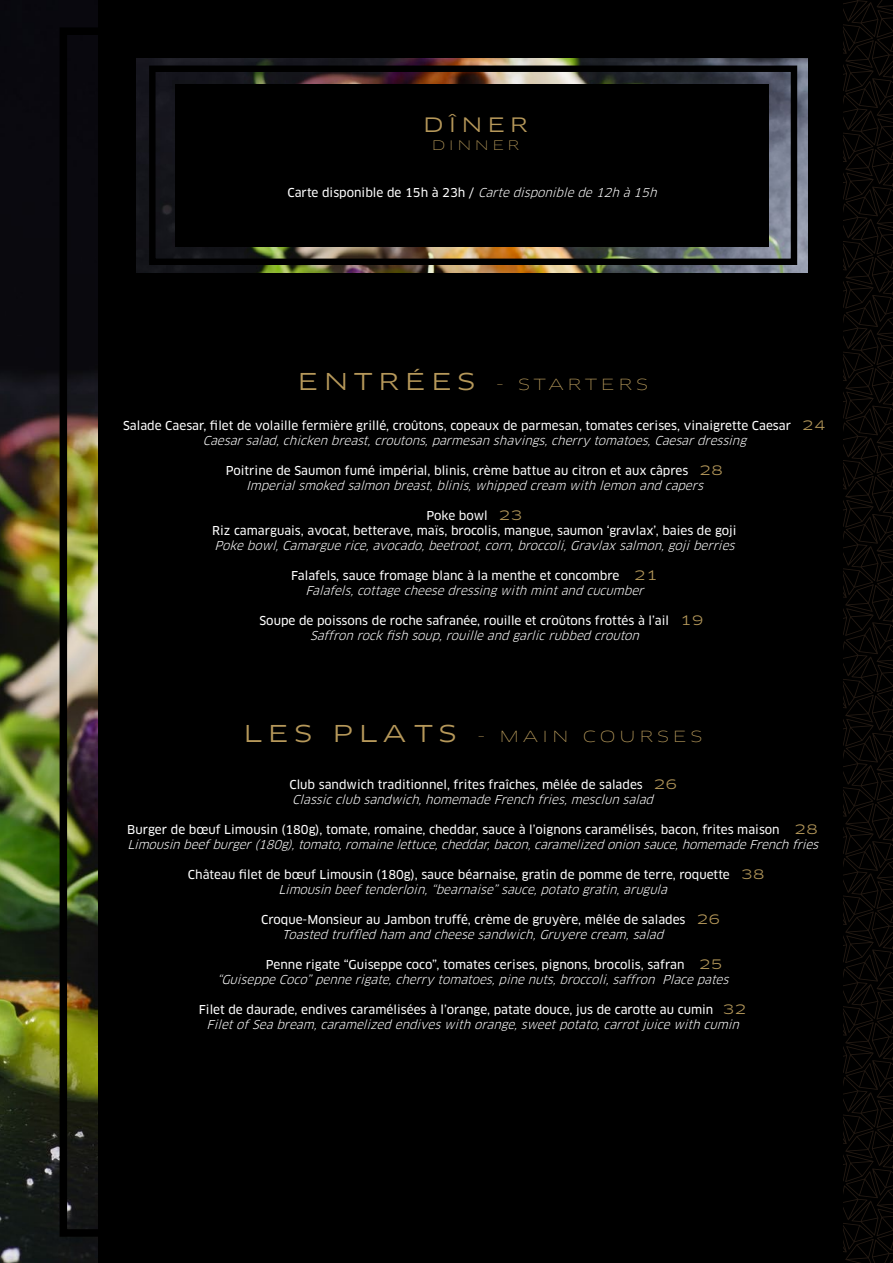
<style>
.page{position:relative;width:893px;height:1263px;background:#000}
.page>*{position:absolute;margin:0;border:0;box-sizing:border-box;transform-origin:0 0}
.t1{font:19.5px "Clan OT Extd";letter-spacing:.22em;color:#b6985a}
.t2{font:100 15px "Clan OT Extd";letter-spacing:.22em;color:#b5985a}
.t3{font:100 12.9px "Clan OT Extd";letter-spacing:.22em;color:#b5985a}
.t4{font:12px/15px "Clan OT News";color:#fff;text-align:center}
.t5{font:italic 12px "Clan OT";color:#fff}
.s1{font-family:"Clan OT";font-style:italic}
.s2{font-weight:400;font-size:22.65px;color:#b6985a}
.s3{font-family:"Clan OT Extd";font-size:12.75px;color:#b5985a}
</style>
<div class="page">
<img style="left:0;top:0;width:98px;height:1263px">
<div style="left:60px;top:27px;width:49px;height:1210px;border:8px solid #000"></div>
<svg style="left:843px;top:0;width:50px;height:1263px"></svg>
<img style="left:136px;top:58px;width:672px;height:214px">
<div style="left:149px;top:66px;width:648px;height:199px;border:6px solid #000"></div>
<div style="left:175px;top:84px;width:594px;height:162px;background:#000"></div>
<h1 class="t1" style="left:423px;top:113px;width:107px">DÎNER</h1>
<p class="t3" style="left:431px;top:137px;width:89px">DINNER</p>
<p class="t4" style="left:288px;top:185px;width:374px">C a rte d i s p o n i b l e d e 1 5 h à 2 3 h / <span class="s1">Cartedisponiblede12h à15h</span></p>
<p class="t2" style="left:297px;top:375px;width:352px"><span class="s2">ENTRÉES</span> - STARTERS</p>
<p class="t4" style="left:123px;top:418px;width:704px">Salade Caesar, filet de volaille fermière grillé, croûtons, copeaux de parmesan, tomates cerises, vinaigrette Caesar <span class="s3">24</span></p>
<p class="t5" style="left:203px;top:433px;width:549px">Caesarsalad,chicken breast,croutons,parmesan shavings,cherry tomatoes,Caesardressing</p>
<p class="t4" style="left:226px;top:463px;width:499px">Poitrine de Saumon fumé impérial, blinis, crème battue au citron et aux câpres <span class="s3">28</span></p>
<p class="t5" style="left:246px;top:478px;width:462px">Imperialsmoked salmon breast,blinis,whipped cream with lemon and capers</p>
<p class="t4" style="left:212px;top:508px;width:526px">Poke bowl <span class="s3">23<br></span>Riz camarguais, avocat, betterave, maïs, brocolis, mangue, saumon ‘gravlax’, baies de goji</p>
<p class="t5" style="left:215px;top:538px;width:525px">Pokebowl,Camarguerice,avocado,beetroot,corn,broccoli,Gravlaxsalmon,gojiberries</p>
<p class="t4" style="left:291px;top:568px;width:368px">Falafels, sauce fromage blanc à la menthe et concombre <span class="s3">21</span></p>
<p class="t5" style="left:305px;top:583px;width:343px">Falafels,cottagecheesedressingwith mintand cucumber</p>
<p class="t4" style="left:259px;top:613px;width:446px">Soupe de poissons de roche safranée, rouille et croûtons frottés à l’ail <span class="s3">19</span></p>
<p class="t5" style="left:310px;top:628px;width:334px">Saffron rockfish soup,rouilleand garlicrubbed crouton</p>
<p class="t2" style="left:243px;top:727px;width:461px"><span class="s2">LES PLATS</span> - MAIN COURSES</p>
<p class="t4" style="left:289px;top:777px;width:390px">Club sandwich traditionnel, frites fraîches, mêlée de salades <span class="s3">26</span></p>
<p class="t5" style="left:292px;top:792px;width:366px">Classicclub sandwich,homemadeFrench fries,mesclun salad</p>
<p class="t4" style="left:127px;top:822px;width:692px">Burger de bœuf Limousin (180g), tomate, romaine, cheddar, sauce à l’oignons caramélisés, bacon, frites maison <span class="s3">28</span></p>
<p class="t5" style="left:127px;top:837px;width:696px">Limousinbeefburger(180g),tomato,romainelettuce,cheddar,bacon,caramelized onionsauce,homemadeFrenchfries</p>
<p class="t4" style="left:188px;top:867px;width:578px">Château filet de bœuf Limousin (180g), sauce béarnaise, gratin de pomme de terre, roquette <span class="s3">38</span></p>
<p class="t5" style="left:278px;top:882px;width:394px">Limousinbeeftenderloin,“bearnaise”sauce,potato gratin,arugula</p>
<p class="t4" style="left:261px;top:912px;width:461px">Croque-Monsieur au Jambon truffé, crème de gruyère, mêlée de salades <span class="s3">26</span></p>
<p class="t5" style="left:282px;top:927px;width:386px">Toasted truffled ham and cheesesandwich,Gruyerecream,salad</p>
<p class="t4" style="left:266px;top:957px;width:459px">Penne rigate “Guiseppe coco”, tomates cerises, pignons, brocolis, safran <span class="s3">25</span></p>
<p class="t5" style="left:217px;top:972px;width:517px">“GuiseppeCoco”pennerigate,cherry tomatoes,pinenuts,broccoli,saffron Placepates</p>
<p class="t4" style="left:199px;top:1002px;width:549px">Filet de daurade, endives caramélisées à l’orange, patate douce, jus de carotte au cumin <span class="s3">32</span></p>
<p class="t5" style="left:207px;top:1017px;width:537px">FiletofSeabream,caramelized endiveswith orange,sweetpotato,carrotjuicewith cumin</p>
</div>
